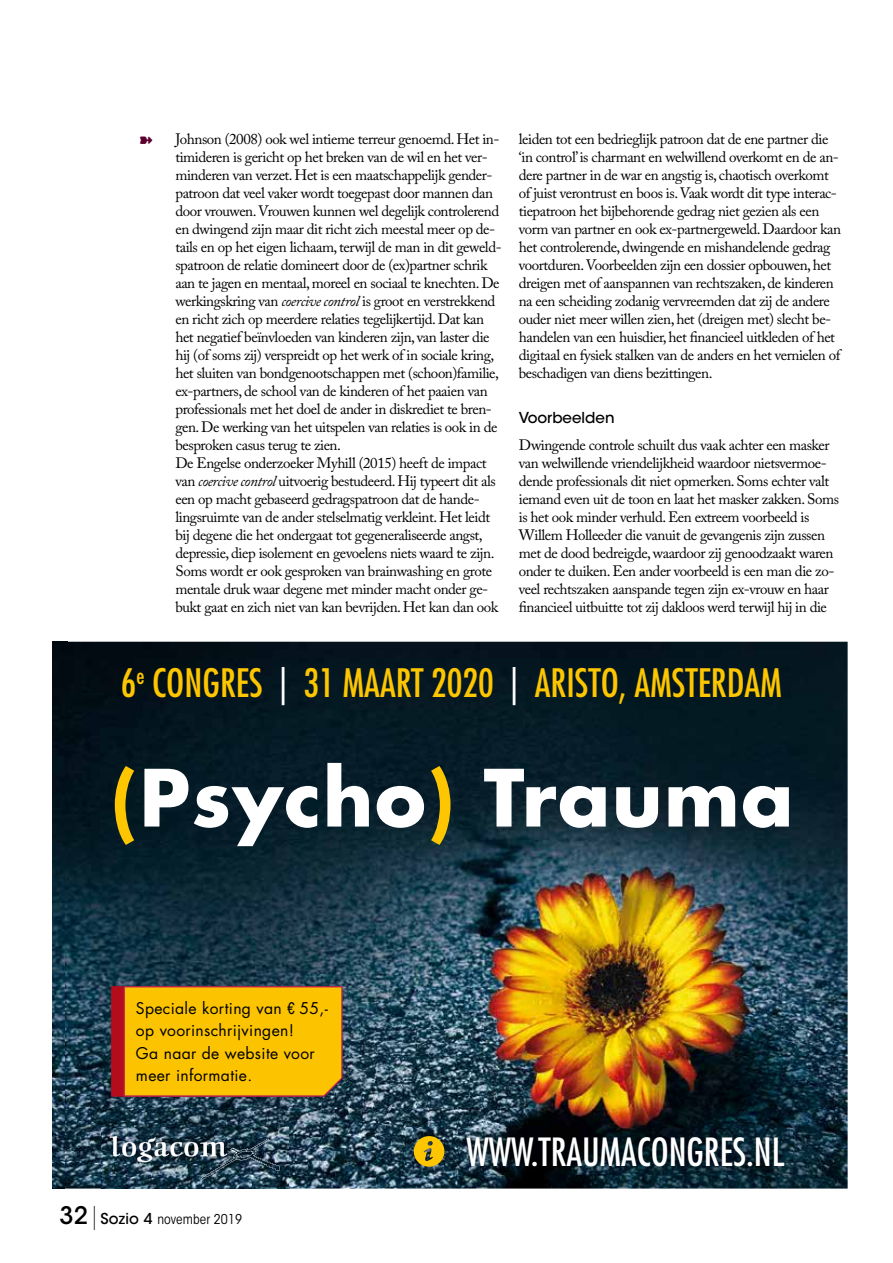
<style>
.page{position:relative;width:893px;height:1263px;background:#fff}
.page>*{position:absolute;margin:0;border:0;box-sizing:border-box;transform-origin:0 0}
.t1{font:700 76.65px "Futura";letter-spacing:.02em;color:#fff}
.t2{font:condensed 38.1px "Futura Std";color:#fdc600}
.t3{font:condensed 37.8px "Futura Std";color:#fff}
.t4{font:15.75px/22.2px "Futura";letter-spacing:.02em;color:#000}
.t5{font:15px/18px "Adobe Caslon Pro";letter-spacing:-.03em;color:#000}
.t6{font:500 15px "ITC Avant Garde Std";color:#000}
.t7{font:condensed 13.5px "ITC Avant Garde Std";letter-spacing:.01em;color:#000}
.s1{font-style:italic}
.s2{color:#fff}
.s3{color:#fdc600}
.s4{font-family:"Helvetica";font-stretch:condensed;font-size:17.1px}
.s5{font-weight:500;font-stretch:normal;font-size:24px}
.s6{font-weight:200;font-size:24px}
.s7{font-weight:500;font-stretch:normal;font-size:15px}
</style>
<div class="page">
<img style="left:52px;top:642px;width:13px;height:546px">
<img style="left:65px;top:642px;width:783px;height:546px">
<img style="left:102px;top:1127px;width:186px;height:61px">
<svg style="left:110px;top:1136px;width:170px;height:44px"></svg>
<img style="left:458px;top:1128px;width:334px;height:46px">
<img style="left:405px;top:1128px;width:48px;height:47px">
<svg style="left:414px;top:1136px;width:31px;height:31px"></svg>
<svg style="left:111px;top:986px;width:232px;height:111px"></svg>
<p class="t5" style="left:175px;top:130px;width:328px">Johnson (2008) ook wel intieme terreur genoemd. Het in&shy;timideren is gericht op het breken van de wil en het ver&shy;minderen van verzet. Het is een maatschappelijk gender&shy;patroon dat veel vaker wordt toegepast door mannen dan door vrouwen. Vrouwen kunnen wel degelijk controlerend en dwingend zijn maar dit richt zich meestal meer op de&shy;tails en op het eigen lichaam, terwijl de man in dit geweld&shy;spatroon de relatie domineert door de (ex)partner schrik aan te jagen en mentaal, moreel en sociaal te knechten. De werkingskring van <span class="s1">coercive control</span> is groot en verstrekkend en richt zich op meerdere relaties tegelijkertijd. Dat kan het negatief beïnvloeden van kinderen zijn, van laster die hij (of soms zij) verspreidt op het werk of in sociale kring, het sluiten van bondgenootschappen met (schoon)familie, ex-partners, de school van de kinderen of het paaien van professionals met het doel de ander in diskrediet te bren&shy;gen. De werking van het uitspelen van relaties is ook in de besproken casus terug te zien.<br>De Engelse onderzoeker Myhill (2015) heeft de impact van <span class="s1">coercive control</span> uitvoerig bestudeerd. Hij typeert dit als een op macht gebaseerd gedragspatroon dat de hande&shy;lingsruimte van de ander stelselmatig verkleint. Het leidt bij degene die het ondergaat tot gegeneraliseerde angst, depressie, diep isolement en gevoelens niets waard te zijn.<br>Soms wordt er ook gesproken van brainwashing en grote mentale druk waar degene met minder macht onder ge&shy;bukt gaat en zich niet van kan bevrijden. Het kan dan ook</p>
<p class="t5" style="left:519px;top:130px;width:324px">leiden tot een bedrieglijk patroon dat de ene partner die ‘in control’ is charmant en welwillend overkomt en de an&shy;dere partner in de war en angstig is, chaotisch overkomt of juist verontrust en boos is. Vaak wordt dit type interac&shy;tiepatroon het bijbehorende gedrag niet gezien als een vorm van partner en ook ex-partnergeweld. Daardoor kan het controlerende, dwingende en mishandelende gedrag voortduren. Voorbeelden zijn een dossier opbouwen, het dreigen met of aanspannen van rechtszaken, de kinderen na een scheiding zodanig vervreemden dat zij de andere ouder niet meer willen zien, het (dreigen met) slecht be&shy;handelen van een huisdier, het financieel uitkleden of het digitaal en fysiek stalken van de anders en het vernielen of beschadigen van diens bezittingen.</p>
<p class="t6" style="left:519px;top:408px;width:97px">Voorbeelden</p>
<p class="t5" style="left:519px;top:436px;width:322px">Dwingende controle schuilt dus vaak achter een masker van welwillende vriendelijkheid waardoor nietsvermoe&shy;dende professionals dit niet opmerken. Soms echter valt iemand even uit de toon en laat het masker zakken. Soms is het ook minder verhuld. Een extreem voorbeeld is Willem Holleeder die vanuit de gevangenis zijn zussen met de dood bedreigde, waardoor zij genoodzaakt waren onder te duiken. Een ander voorbeeld is een man die zo&shy;veel rechtszaken aanspande tegen zijn ex-vrouw en haar financieel uitbuitte tot zij dakloos werd terwijl hij in die</p>
<h2 class="t2" style="left:121px;top:660px;width:663px">6<sup>e</sup> CONGRES <span class="s2">|</span> 31 MAART 2020 <span class="s2">|</span> ARISTO, AMSTERDAM</h2>
<h1 class="t1" style="left:111px;top:747px;width:684px"><span class="s3">(</span>Psycho<span class="s3">)</span> Trauma</h1>
<p class="t4" style="left:136px;top:997px;width:194px">Speciale korting van <span class="s4">€</span> 55,- op voorinschrijvingen!<br>Ga naar de website voor meer informatie.</p>
<p class="t7" style="left:60px;top:1211px;width:184px"><span class="s5">32</span><span class="s6">|</span><span class="s7">Sozio 4</span> november 2019</p>
<h3 class="t3" style="left:466px;top:1129px;width:319px">WWW.TRAUMACONGRES.NL</h3>
</div>
